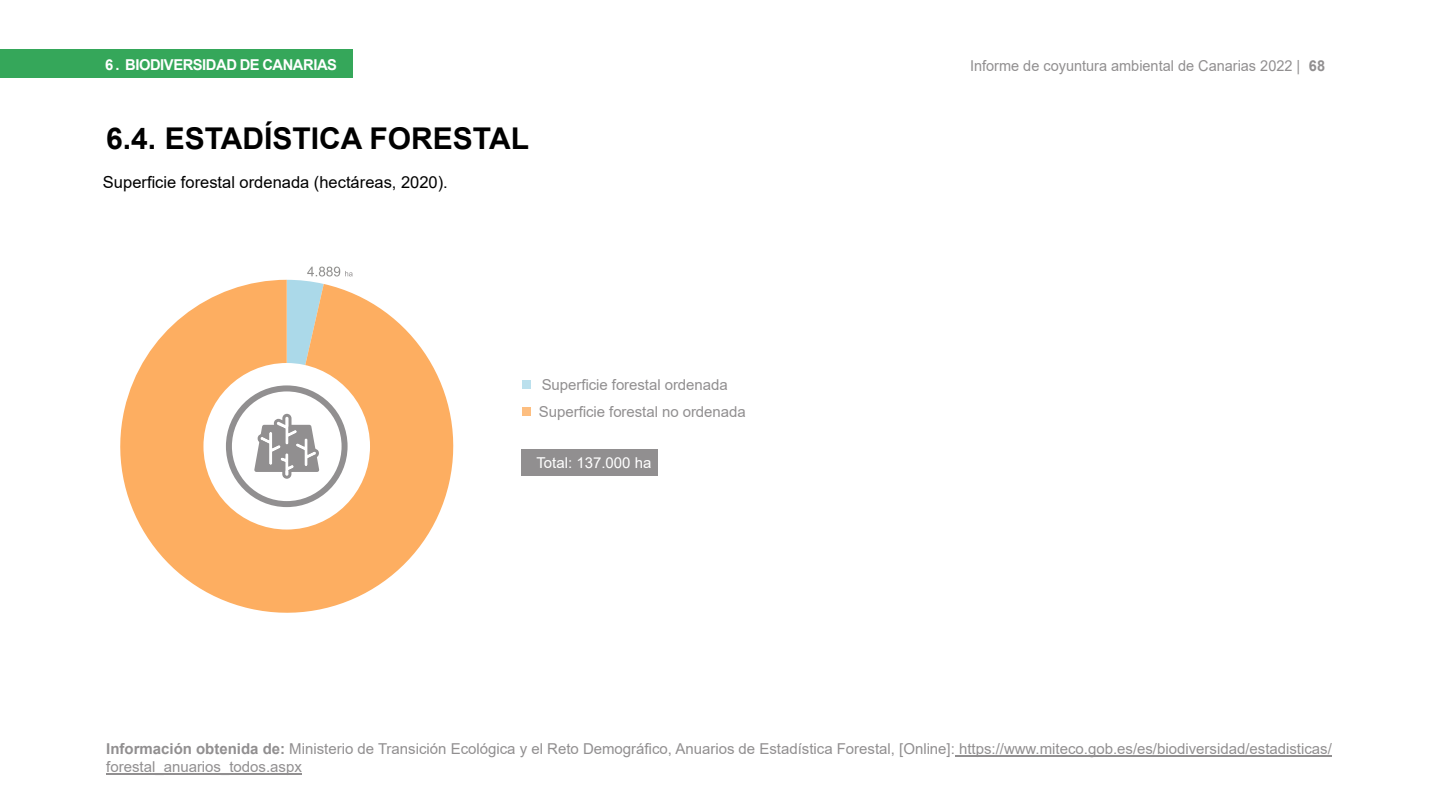
<style>
.page{position:relative;width:1440px;height:810px;background:#fff}
.page>*{position:absolute;margin:0;border:0;box-sizing:border-box;transform-origin:0 0}
.t1{font:700 30px "Arial";color:#000}
.t2{font:16.5px "Arial";color:#000}
.t3{font:15px/18px "Arial";color:#918f90}
.t4{font:700 15px "Arial";letter-spacing:-.03em;color:#fff}
.t5{font:15px "Arial";color:#fff}
.s1{font-weight:700}
</style>
<div class="page">
<div style="left:0;top:50px;width:352px;height:28px;background:#35a75a"></div>
<hr style="left:955px;top:756px;width:377px;height:1px;background:#918f90">
<hr style="left:106px;top:774px;width:196px;height:1px;background:#918f90">
<svg style="left:120px;top:291px;width:334px;height:322px;fill:#fdae61"></svg>
<div style="left:203px;top:363px;width:167px;height:167px;background:#fff;border-radius:50%"></div>
<div style="left:522px;top:450px;width:136px;height:26px;background:#918f90"></div>
<div style="left:522px;top:407px;width:9px;height:9px;background:#fdbe80"></div>
<div style="left:522px;top:380px;width:9px;height:9px;background:#bbe0ed"></div>
<svg style="left:226px;top:267px;width:127px;height:240px"></svg>
<p class="t4" style="left:105px;top:59px;width:233px">6 . BIODIVERSIDAD DE CANARIAS</p>
<h1 class="t1" style="left:106px;top:127px;width:424px">6.4. ESTADÍSTICA FORESTAL</h1>
<p class="t2" style="left:103px;top:176px;width:346px">Superficie forestal ordenada (hectáreas, 2020).</p>
<p class="t3" style="left:542px;top:377px;width:188px">Superficie forestal ordenada</p>
<p class="t3" style="left:539px;top:404px;width:208px">Superficie forestal no ordenada</p>
<p class="t5" style="left:536px;top:457px;width:116px">Total: 137.000 ha</p>
<p class="t3" style="left:970px;top:58px;width:356px">Informe de coyuntura ambiental de Canarias 2022 | <span class="s1">68</span></p>
<p class="t3" style="left:106px;top:741px;width:1227px"><span class="s1">Información obtenida de:</span> Ministerio de Transición Ecológica y el Reto Demográfico, Anuarios de Estadística Forestal, [Online]: https://www.miteco.gob.es/es/biodiversidad/estadisticas/ forestal_anuarios_todos.aspx</p>
</div>
